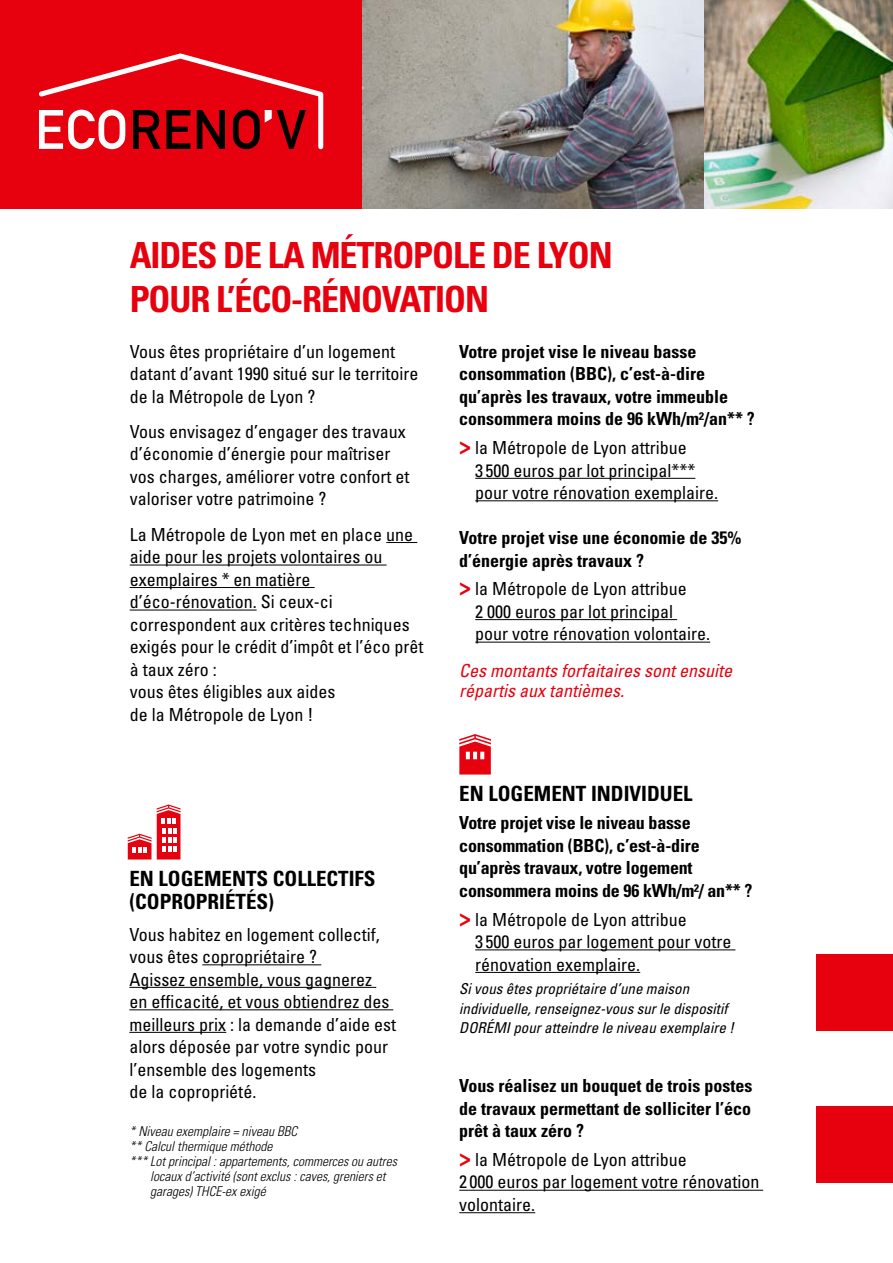
<style>
.page{position:relative;width:893px;height:1263px;background:#fff}
.page>*{position:absolute;margin:0;border:0;box-sizing:border-box;transform-origin:0 0}
.t1{font:700 condensed 36px/43.5px "Univers LT Std";letter-spacing:-.03em;color:#e7000e}
.t2{font:700 condensed 21px/22.5px "Univers LT Std";color:#000}
.t3{font:condensed 18px/22.5px "Univers LT Std";color:#000}
.t4{font:700 condensed 18px/22.5px "Univers LT Std";color:#000}
.t5{font:italic condensed 18px/19.5px "Univers LT Std";color:#e7000e}
.t6{font:italic condensed 15px/19.5px "Univers LT Std";color:#000}
.t7{font:italic 300 condensed 13.5px "Univers LT Std";color:#000}
.s1{font-weight:700;font-size:24px;color:#e7000e}
</style>
<div class="page">
<hr style="left:386px;top:542px;width:31px;height:1px;background:#000">
<hr style="left:130px;top:565px;width:257px;height:1px;background:#000">
<hr style="left:130px;top:587px;width:185px;height:1px;background:#000">
<hr style="left:130px;top:610px;width:127px;height:1px;background:#000">
<hr style="left:475px;top:949px;width:260px;height:1px;background:#000">
<hr style="left:475px;top:972px;width:165px;height:1px;background:#000">
<hr style="left:459px;top:1190px;width:304px;height:1px;background:#000">
<hr style="left:459px;top:1212px;width:76px;height:1px;background:#000">
<hr style="left:202px;top:964px;width:119px;height:1px;background:#000">
<hr style="left:129px;top:987px;width:247px;height:1px;background:#000">
<hr style="left:129px;top:1009px;width:264px;height:1px;background:#000">
<hr style="left:129px;top:1032px;width:97px;height:1px;background:#000">
<div style="left:0;top:0;width:385px;height:208px;background:#e7000e"></div>
<div style="left:817px;top:1106px;width:76px;height:76px;background:#e7000e"></div>
<div style="left:817px;top:954px;width:76px;height:76px;background:#e7000e"></div>
<svg style="left:459px;top:734px;width:32px;height:40px"></svg>
<svg style="left:128px;top:804px;width:53px;height:55px"></svg>
<img style="left:703px;top:0;width:190px;height:208px">
<img style="left:363px;top:0;width:340px;height:208px">
<svg style="left:39px;top:53px;width:284px;height:96px"></svg>
<hr style="left:475px;top:478px;width:220px;height:1px;background:#000">
<hr style="left:475px;top:500px;width:243px;height:1px;background:#000">
<hr style="left:475px;top:619px;width:202px;height:1px;background:#000">
<hr style="left:475px;top:642px;width:235px;height:1px;background:#000">
<h1 class="t1" style="left:130px;top:233px;width:485px">AIDES DE LA MÉTROPOLE DE LYON<br>POUR L’ÉCO-RÉNOVATION</h1>
<p class="t3" style="left:130px;top:340px;width:290px">Vous êtes propriétaire d’un logement datant d’avant 1990 situé sur le territoire de la Métropole de Lyon ?</p>
<p class="t3" style="left:130px;top:420px;width:281px">Vous envisagez d’engager des travaux d’économie d’énergie pour maîtriser vos charges, améliorer votre confort et valoriser votre patrimoine ?</p>
<p class="t3" style="left:130px;top:523px;width:295px">La Métropole de Lyon met en place une aide pour les projets volontaires ou exemplaires * en matière d’éco-rénovation. Si ceux-ci correspondent aux critères techniques exigés pour le crédit d’impôt et l’éco prêt à taux zéro :<br>vous êtes éligibles aux aides<br>de la Métropole de Lyon !</p>
<p class="t4" style="left:459px;top:340px;width:297px">Votre projet vise le niveau basse consommation (BBC), c’est-à-dire qu’après les travaux, votre immeuble consommera moins de 96 kWh/m²/an** ?</p>
<p class="t3" style="left:475px;top:436px;width:244px;text-indent:-16px"><span class="s1">&gt;</span> la Métropole de Lyon attribue<br>3 500 euros par lot principal*** pour votre rénovation exemplaire.</p>
<p class="t4" style="left:459px;top:526px;width:284px">Votre projet vise une économie de 35% d’énergie après travaux ?</p>
<p class="t3" style="left:475px;top:577px;width:236px;text-indent:-16px"><span class="s1">&gt;</span> la Métropole de Lyon attribue<br>2 000 euros par lot principal pour votre rénovation volontaire.</p>
<p class="t5" style="left:459px;top:661px;width:274px">Ces montants forfaitaires sont ensuite répartis aux tantièmes.</p>
<p class="t2" style="left:129px;top:867px;width:248px">EN LOGEMENTS COLLECTIFS (COPROPRIÉTÉS)</p>
<p class="t3" style="left:129px;top:923px;width:268px">Vous habitez en logement collectif, vous êtes copropriétaire ?<br>Agissez ensemble, vous gagnerez<br>en efficacité, et vous obtiendrez des meilleurs prix : la demande d’aide est alors déposée par votre syndic pour l’ensemble des logements<br>de la copropriété.</p>
<p class="t7" style="left:129px;top:1123px;width:169px">* Niveau exemplaire = niveau BBC</p>
<p class="t7" style="left:129px;top:1138px;width:145px">** Calcul thermique méthode</p>
<p class="t7" style="left:129px;top:1153px;width:269px">*** Lot principal : appartements, commerces ou autres</p>
<p class="t7" style="left:150px;top:1168px;width:237px">locaux d’activité (sont exclus : caves, greniers et</p>
<p class="t7" style="left:150px;top:1183px;width:117px">garages) THCE-ex exigé</p>
<p class="t2" style="left:459px;top:782px;width:235px">EN LOGEMENT INDIVIDUEL</p>
<p class="t4" style="left:459px;top:811px;width:295px">Votre projet vise le niveau basse consommation (BBC), c’est-à-dire qu’après travaux, votre logement consommera moins de 96 kWh/m²/ an** ?</p>
<p class="t3" style="left:475px;top:908px;width:258px;text-indent:-16px"><span class="s1">&gt;</span> la Métropole de Lyon attribue<br>3 500 euros par logement pour votre rénovation exemplaire.</p>
<p class="t6" style="left:459px;top:979px;width:276px">Si vous êtes propriétaire d’une maison individuelle, renseignez-vous sur le dispositif<br>DORÉMI pour atteindre le niveau exemplaire !</p>
<p class="t4" style="left:459px;top:1074px;width:295px;text-align:justify">Vous réalisez un bouquet de trois postes de travaux permettant de solliciter l’éco prêt à taux zéro ?</p>
<p class="t3" style="left:459px;top:1148px;width:302px"><span class="s1">&gt;</span> la Métropole de Lyon attribue<br>2 000 euros par logement votre rénovation volontaire.</p>
</div>
